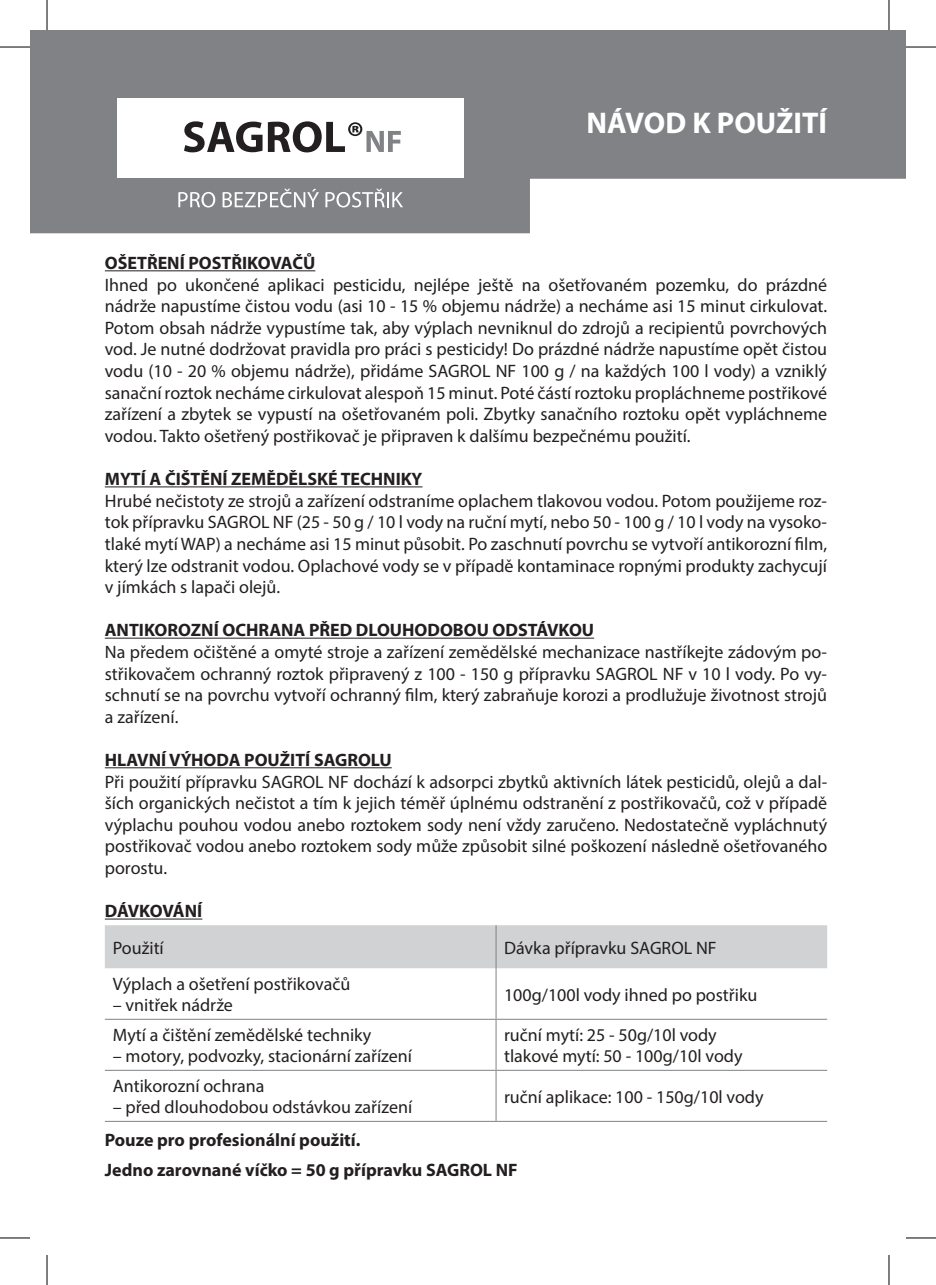
<style>
.page{position:relative;width:936px;height:1285px;background:#fff}
.page>*{position:absolute;margin:0;border:0;box-sizing:border-box;transform-origin:0 0}
.t1{font:700 30px "Myriad Pro";color:#fff}
.t2{font:18px/21.6px "Myriad Pro";color:#231f20;text-align:justify}
.t3{font:700 18px/30px "Myriad Pro";color:#231f20}
</style>
<div class="page">
<svg style="left:30px;top:30px;width:876px;height:203px;background:#919396"></svg>
<div style="left:118px;top:99px;width:346px;height:79px;background:#fff"></div>
<svg style="left:178px;top:192px;width:37px;height:15px"></svg>
<svg style="left:223px;top:189px;width:96px;height:18px"></svg>
<svg style="left:325px;top:189px;width:78px;height:18px"></svg>
<svg style="left:184px;top:121px;width:217px;height:31px"></svg>
<hr style="left:105px;top:270px;width:210px;height:1px;background:#231f20">
<hr style="left:105px;top:486px;width:317px;height:1px;background:#231f20">
<hr style="left:105px;top:637px;width:489px;height:1px;background:#231f20">
<hr style="left:105px;top:767px;width:287px;height:1px;background:#231f20">
<hr style="left:105px;top:918px;width:97px;height:1px;background:#231f20">
<div style="left:105px;top:925px;width:722px;height:43px;background:#d1d2d4"></div>
<hr style="left:496px;top:925px;width:1px;height:43px;background:#808285">
<hr style="left:496px;top:968px;width:1px;height:50px;background:#808285">
<hr style="left:496px;top:1019px;width:1px;height:50px;background:#808285">
<hr style="left:496px;top:1070px;width:1px;height:50px;background:#808285">
<hr style="left:105px;top:1018px;width:391px;height:1px;background:#808285">
<hr style="left:496px;top:1018px;width:331px;height:1px;background:#808285">
<hr style="left:105px;top:1069px;width:391px;height:1px;background:#808285">
<hr style="left:496px;top:1069px;width:331px;height:1px;background:#808285">
<hr style="left:105px;top:1120px;width:391px;height:1px;background:#808285">
<hr style="left:496px;top:1120px;width:331px;height:1px;background:#808285">
<hr style="left:0;top:47px;width:30px;height:1px;background:#000">
<hr style="left:906px;top:47px;width:30px;height:1px;background:#000">
<hr style="left:0;top:1237px;width:30px;height:1px;background:#000">
<hr style="left:906px;top:1237px;width:30px;height:1px;background:#000">
<hr style="left:47px;top:0;width:1px;height:30px;background:#000">
<hr style="left:47px;top:1255px;width:1px;height:30px;background:#000">
<hr style="left:889px;top:0;width:1px;height:30px;background:#000">
<hr style="left:889px;top:1255px;width:1px;height:30px;background:#000">
<h1 class="t1" style="left:586px;top:103px;width:242px">NÁVOD K POUŽITÍ</h1>
<p class="t3" style="left:105px;top:247px;width:212px">OŠETŘENÍ POSTŘIKOVAČŮ</p>
<p class="t2" style="left:105px;top:273px;width:724px">Ihned po ukončené aplikaci pesticidu, nejlépe ještě na ošetřovaném pozemku, do prázdné nádrže napustíme čistou vodu (asi 10 - 15 % objemu nádrže) a necháme asi 15 minut cirkulovat.<br>Potom obsah nádrže vypustíme tak, aby výplach nevniknul do zdrojů a recipientů povrchových vod. Je nutné dodržovat pravidla pro práci s pesticidy! Do prázdné nádrže napustíme opět čistou vodu (10 - 20 % objemu nádrže), přidáme SAGROL NF 100 g / na každých 100 l vody) a vzniklý sanační roztok necháme cirkulovat alespoň 15 minut. Poté částí roztoku propláchneme postřikové zařízení a zbytek se vypustí na ošetřovaném poli. Zbytky sanačního roztoku opět vypláchneme vodou. Takto ošetřený postřikovač je připraven k dalšímu bezpečnému použití.</p>
<p class="t3" style="left:105px;top:463px;width:319px">MYTÍ A ČIŠTĚNÍ ZEMĚDĚLSKÉ TECHNIKY</p>
<p class="t2" style="left:105px;top:489px;width:724px">Hrubé nečistoty ze strojů a zařízení odstraníme oplachem tlakovou vodou. Potom použijeme roz&shy;tok přípravku SAGROL NF (25 - 50 g / 10 l vody na ruční mytí, nebo 50 - 100 g / 10 l vody na vysoko&shy;tlaké mytí WAP) a necháme asi 15 minut působit. Po zaschnutí povrchu se vytvoří antikorozní film, který lze odstranit vodou. Oplachové vody se v případě kontaminace ropnými produkty zachycují v jímkách s lapači olejů.</p>
<p class="t3" style="left:105px;top:614px;width:491px">ANTIKOROZNÍ OCHRANA PŘED DLOUHODOBOU ODSTÁVKOU</p>
<p class="t2" style="left:105px;top:641px;width:724px">Na předem očištěné a omyté stroje a zařízení zemědělské mechanizace nastříkejte zádovým po&shy;střikovačem ochranný roztok připravený z 100 - 150 g přípravku SAGROL NF v 10 l vody. Po vy&shy;schnutí se na povrchu vytvoří ochranný film, který zabraňuje korozi a prodlužuje životnost strojů a zařízení.</p>
<p class="t3" style="left:105px;top:744px;width:288px">HLAVNÍ VÝHODA POUŽITÍ SAGROLU</p>
<p class="t2" style="left:105px;top:770px;width:724px">Při použití přípravku SAGROL NF dochází k adsorpci zbytků aktivních látek pesticidů, olejů a dal&shy;ších organických nečistot a tím k jejich téměř úplnému odstranění z postřikovačů, což v případě výplachu pouhou vodou anebo roztokem sody není vždy zaručeno. Nedostatečně vypláchnutý postřikovač vodou anebo roztokem sody může způsobit silné poškození následně ošetřovaného porostu.</p>
<p class="t3" style="left:105px;top:895px;width:99px">DÁVKOVÁNÍ</p>
<p class="t2" style="left:113px;top:936px;width:53px">Použití</p>
<p class="t2" style="left:504px;top:936px;width:214px">Dávka přípravku SAGROL NF</p>
<p class="t2" style="left:113px;top:972px;width:239px">Výplach a ošetření postřikovačů</p>
<p class="t2" style="left:113px;top:994px;width:122px">– vnitřek nádrže</p>
<p class="t2" style="left:504px;top:983px;width:255px">100g/100l vody ihned po postřiku</p>
<p class="t2" style="left:113px;top:1023px;width:260px">Mytí a čištění zemědělské techniky</p>
<p class="t2" style="left:113px;top:1045px;width:301px">– motory, podvozky, stacionární zařízení</p>
<p class="t2" style="left:504px;top:1023px;width:240px">ruční mytí: 25 - 50g/10l vody tlakové mytí: 50 - 100g/10l vody</p>
<p class="t2" style="left:113px;top:1074px;width:153px">Antikorozní ochrana</p>
<p class="t2" style="left:113px;top:1096px;width:301px">– před dlouhodobou odstávkou zařízení</p>
<p class="t2" style="left:504px;top:1085px;width:261px">ruční aplikace: 100 - 150g/10l vody</p>
<p class="t3" style="left:105px;top:1124px;width:414px">Pouze pro profesionální použití.<br>Jedno zarovnané víčko = 50 g přípravku SAGROL NF</p>
</div>
